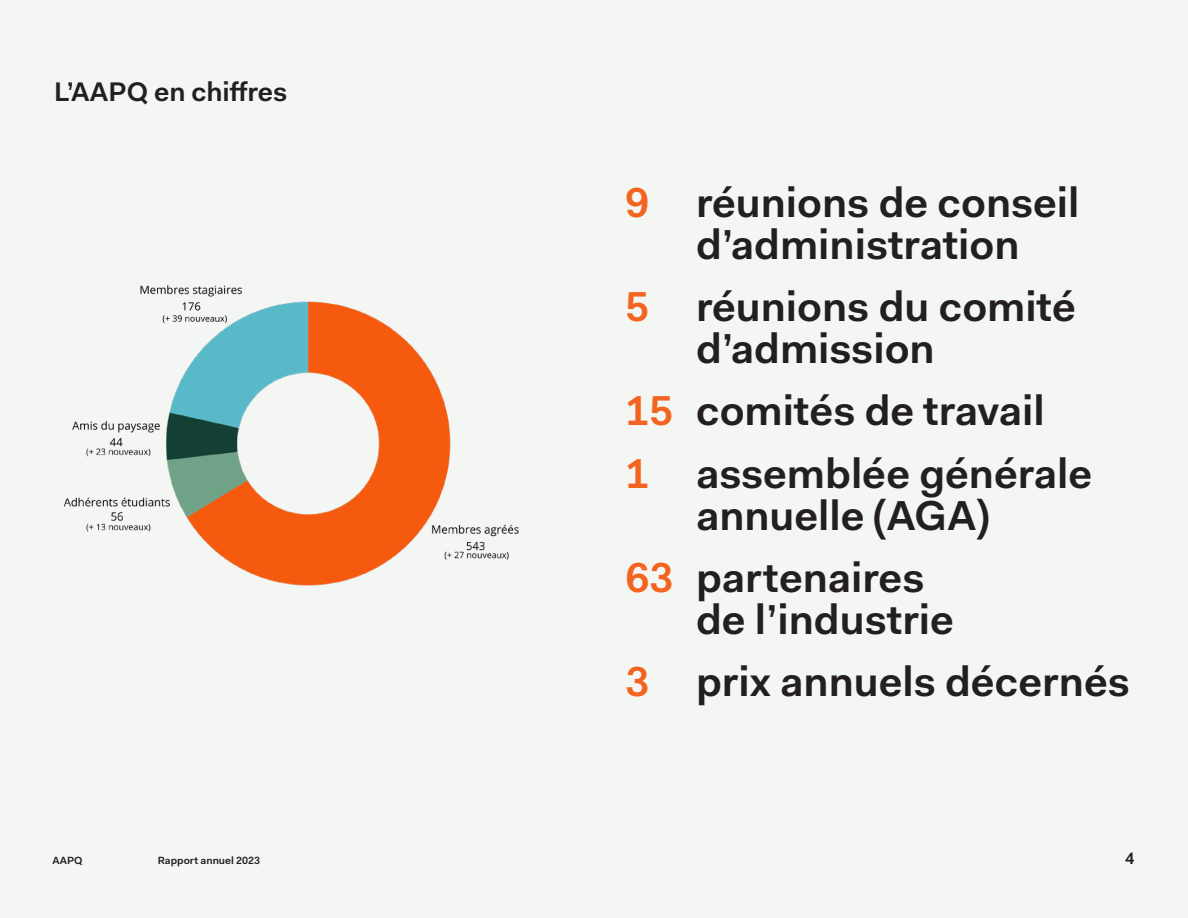
<style>
.page{position:relative;width:1188px;height:918px;background:#f4f6f3}
.page>*{position:absolute;margin:0;border:0;box-sizing:border-box;transform-origin:0 0}
.t1{font:600 42px/62.2px "Fakt Pro";color:#231f20}
.t2{font:600 27px "Fakt Pro";color:#231f20}
.t3{font:600 16.5px "Fakt Pro";color:#231f20}
.t4{font:600 10.5px "Fakt Pro";color:#231f20}
.s1{color:#f36421}
</style>
<div class="page">
<img style="left:63px;top:285px;width:456px;height:301px">
<p class="t2" style="left:54px;top:74px;width:235px">L’AAPQ en chiffres</p>
<p class="t1" style="left:626px;top:181px;width:456px;line-height:42px;text-align:center"><span class="s1">9</span> réunions de conseil d’administration</p>
<p class="t1" style="left:696px;top:286px;width:381px;line-height:42px;text-indent:-71px"><span class="s1">5</span> réunions du comité d’admission</p>
<p class="t1" style="left:626px;top:380px;width:468px"><span class="s1">15</span> comités de travail<br><span class="s1">1</span> assemblée générale</p>
<p class="t1" style="left:626px;top:484px;width:365px;text-indent:71px">annuelle (AGA)<br><span class="s1">63</span> partenaires</p>
<p class="t1" style="left:626px;top:588px;width:506px;text-indent:71px">de l’industrie<br><span class="s1">3</span> prix annuels décernés</p>
<p class="t4" style="left:53px;top:853px;width:31px">AAPQ</p>
<p class="t4" style="left:158px;top:853px;width:104px">Rapport annuel 2023</p>
<p class="t3" style="left:1125px;top:847px;width:11px">4</p>
</div>
